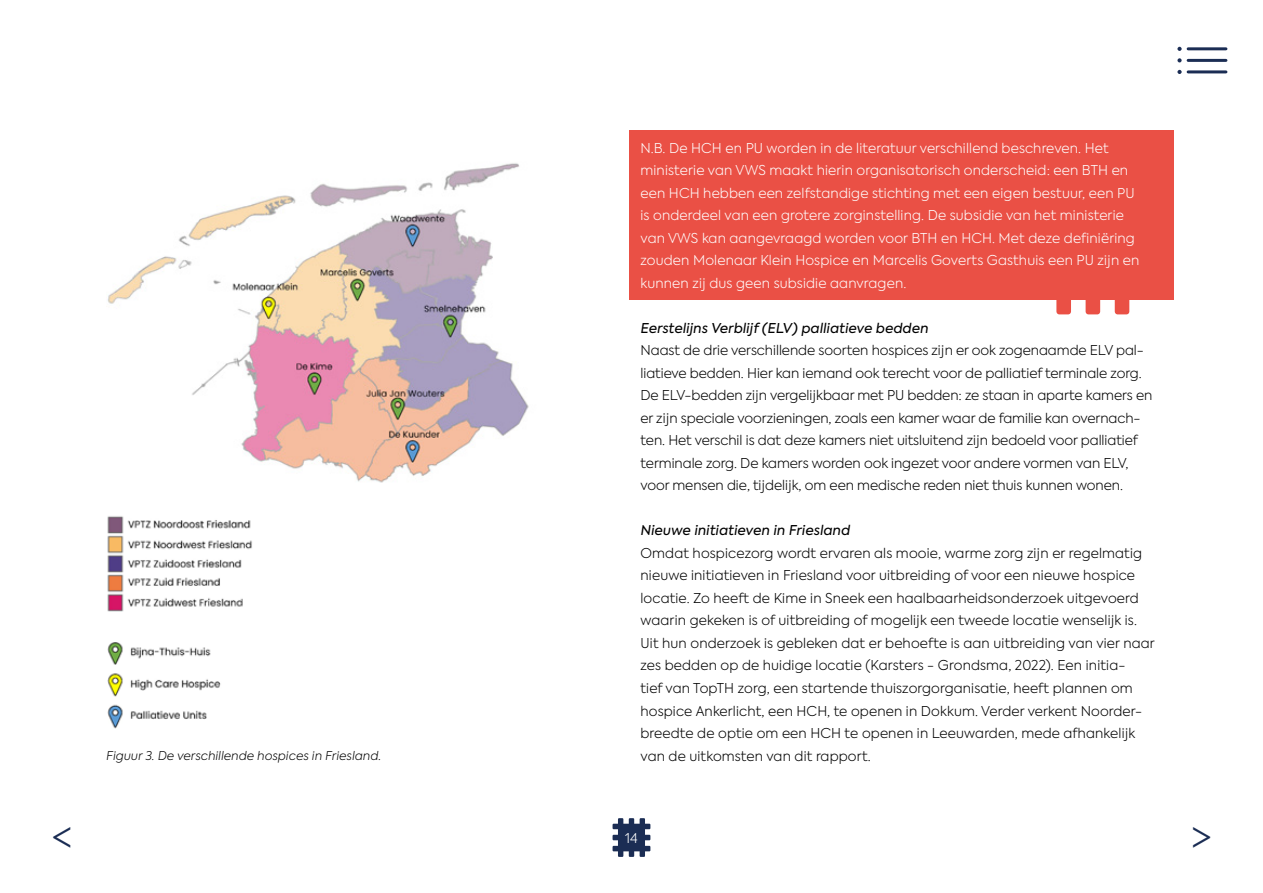
<style>
.page{position:relative;width:1263px;height:893px;background:#fff}
.page>*{position:absolute;margin:0;border:0;box-sizing:border-box;transform-origin:0 0}
.t1{font:300 39px "Axiforma";color:#1b2d54}
.t2{font:300 13.5px/22.5px "Axiforma";color:#000}
.t3{font:300 13.5px/22.5px "Axiforma";letter-spacing:.01em;color:#fff}
.t4{font:italic 13.5px "Axiforma";letter-spacing:.01em;color:#000}
.t5{font:italic 300 12px "Axiforma";letter-spacing:.01em;color:#000}
</style>
<div class="page">
<svg style="left:612px;top:818px;width:38px;height:39px"></svg>
<hr style="left:1188px;top:47px;width:38px;height:3px;background:#1b2d54">
<hr style="left:1188px;top:59px;width:38px;height:3px;background:#1b2d54">
<hr style="left:1188px;top:70px;width:38px;height:3px;background:#1b2d54">
<svg style="left:1177px;top:47px;width:4px;height:4px"></svg>
<svg style="left:1177px;top:58px;width:4px;height:4px"></svg>
<svg style="left:1177px;top:70px;width:4px;height:4px"></svg>
<svg style="left:1056px;top:300px;width:74px;height:14px"></svg>
<div style="left:629px;top:131px;width:545px;height:169px;background:#ea5045"></div>
<img style="left:107px;top:163px;width:422px;height:320px">
<img style="left:107px;top:516px;width:145px;height:213px">
<p class="t5" style="left:106px;top:748px;width:276px">Figuur 3. De verschillende hospices in Friesland.</p>
<p class="t3" style="left:640px;top:137px;width:500px">N.B. De HCH en PU worden in de literatuur verschillend beschreven. Het ministerie van VWS maakt hierin organisatorisch onderscheid: een BTH en een HCH hebben een zelfstandige stichting met een eigen bestuur, een PU is onderdeel van een grotere zorginstelling. De subsidie van het ministerie van VWS kan aangevraagd worden voor BTH en HCH. Met deze definiëring zouden Molenaar Klein Hospice en Marcelis Goverts Gasthuis een PU zijn en kunnen zij dus geen subsidie aanvragen.</p>
<p class="t4" style="left:640px;top:319px;width:289px">Eerstelijns Verblijf (ELV) palliatieve bedden</p>
<p class="t2" style="left:640px;top:339px;width:513px">Naast de drie verschillende soorten hospices zijn er ook zogenaamde ELV pal&shy;liatieve bedden. Hier kan iemand ook terecht voor de palliatief terminale zorg.<br>De ELV-bedden zijn vergelijkbaar met PU bedden: ze staan in aparte kamers en er zijn speciale voorzieningen, zoals een kamer waar de familie kan overnach&shy;ten. Het verschil is dat deze kamers niet uitsluitend zijn bedoeld voor palliatief terminale zorg. De kamers worden ook ingezet voor andere vormen van ELV, voor mensen die, tijdelijk, om een medische reden niet thuis kunnen wonen.</p>
<p class="t4" style="left:640px;top:522px;width:211px">Nieuwe initiatieven in Friesland</p>
<p class="t2" style="left:640px;top:542px;width:516px">Omdat hospicezorg wordt ervaren als mooie, warme zorg zijn er regelmatig nieuwe initiatieven in Friesland voor uitbreiding of voor een nieuwe hospice locatie. Zo heeft de Kime in Sneek een haalbaarheidsonderzoek uitgevoerd waarin gekeken is of uitbreiding of mogelijk een tweede locatie wenselijk is.<br>Uit hun onderzoek is gebleken dat er behoefte is aan uitbreiding van vier naar zes bedden op de huidige locatie (Karsters - Grondsma, 2022). Een initia-<br>tief van TopTH zorg, een startende thuiszorgorganisatie, heeft plannen om hospice Ankerlicht, een HCH, te openen in Dokkum. Verder verkent Noorder&shy;breedte de optie om een HCH te openen in Leeuwarden, mede afhankelijk van de uitkomsten van dit rapport.</p>
<p class="t3" style="left:625px;top:827px;width:14px">14</p>
<h1 class="t1" style="left:1191px;top:811px;width:22px">&gt;</h1>
</div>
